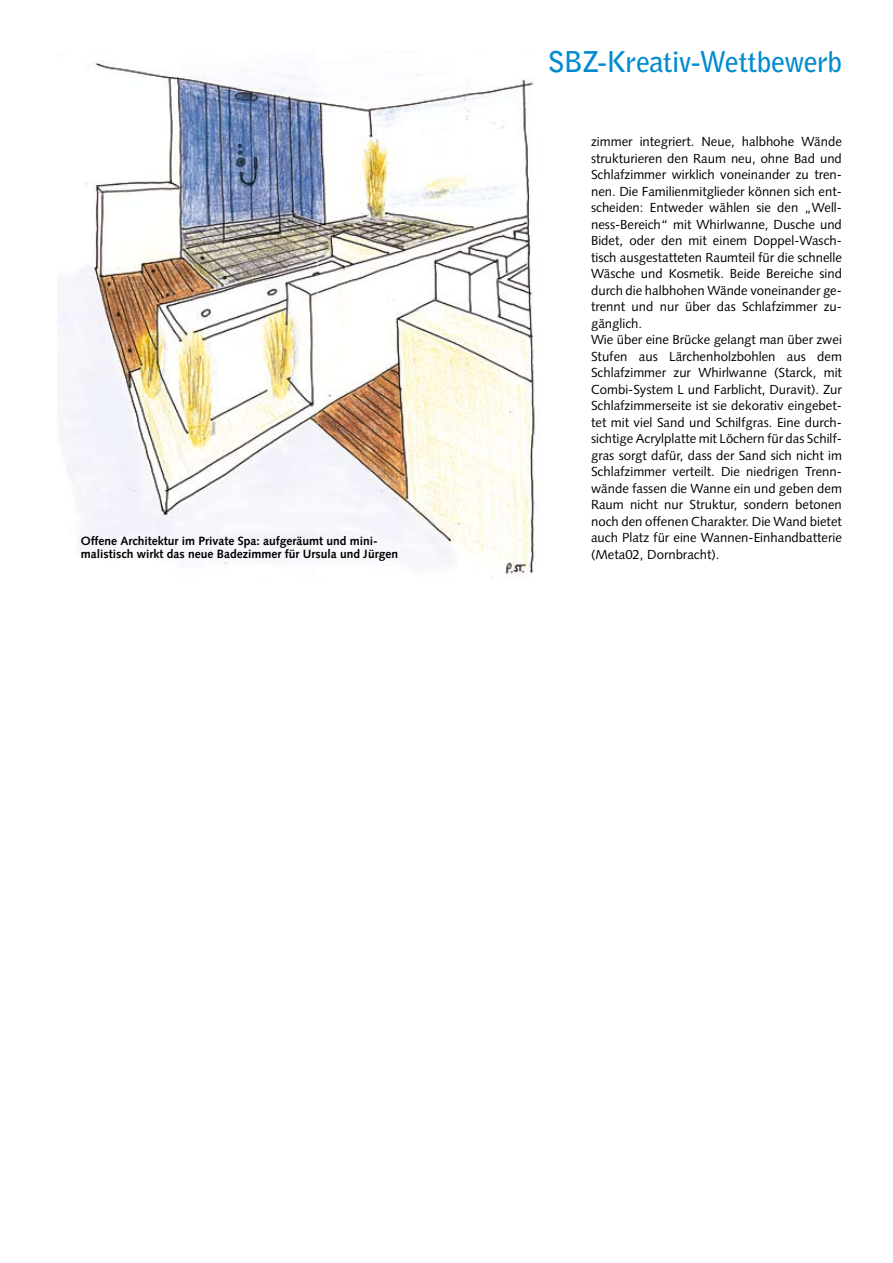
<style>
.page{position:relative;width:893px;height:1263px;background:#fff}
.page>*{position:absolute;margin:0;border:0;box-sizing:border-box;transform-origin:0 0}
.t1{font:700 28.5px "Bell Gothic Std";letter-spacing:-.025em;color:#008bd0}
.t2{font:13.2px/16.5px "Syntax LT Std";color:#000}
.t3{font:700 12px/13.5px "Syntax LT Std";color:#000}
</style>
<div class="page">
<img style="left:57px;top:62px;width:478px;height:517px">
<p class="t3" style="left:81px;top:534px;width:319px">Offene Architektur im Private Spa: aufgeräumt und mini&shy;malistisch wirkt das neue Badezimmer für Ursula und Jürgen</p>
<h1 class="t1" style="left:547px;top:45px;width:296px">SBZ-Kreativ-Wettbewerb</h1>
<p class="t2" style="left:591px;top:133px;width:252px">zimmer integriert. Neue, halbhohe Wände strukturieren den Raum neu, ohne Bad und Schlafzimmer wirklich voneinander zu tren&shy;nen. Die Familienmitglieder können sich ent&shy;scheiden: Entweder wählen sie den „Well&shy;ness-Bereich“ mit Whirlwanne, Dusche und Bidet, oder den mit einem Doppel-Wasch&shy;tisch ausgestatteten Raumteil für die schnelle Wäsche und Kosmetik. Beide Bereiche sind durch die halbhohen Wände voneinander ge&shy;trennt und nur über das Schlafzimmer zu&shy;gänglich.<br>Wie über eine Brücke gelangt man über zwei Stufen aus Lärchenholzbohlen aus dem Schlafzimmer zur Whirlwanne (Starck, mit Combi-System L und Farblicht, Duravit). Zur Schlafzimmerseite ist sie dekorativ eingebet&shy;tet mit viel Sand und Schilfgras. Eine durch&shy;sichtige Acrylplatte mit Löchern für das Schilf&shy;gras sorgt dafür, dass der Sand sich nicht im Schlafzimmer verteilt. Die niedrigen Trenn&shy;wände fassen die Wanne ein und geben dem Raum nicht nur Struktur, sondern betonen noch den offenen Charakter. Die Wand bietet auch Platz für eine Wannen-Einhandbatterie (Meta02, Dornbracht).</p>
</div>
